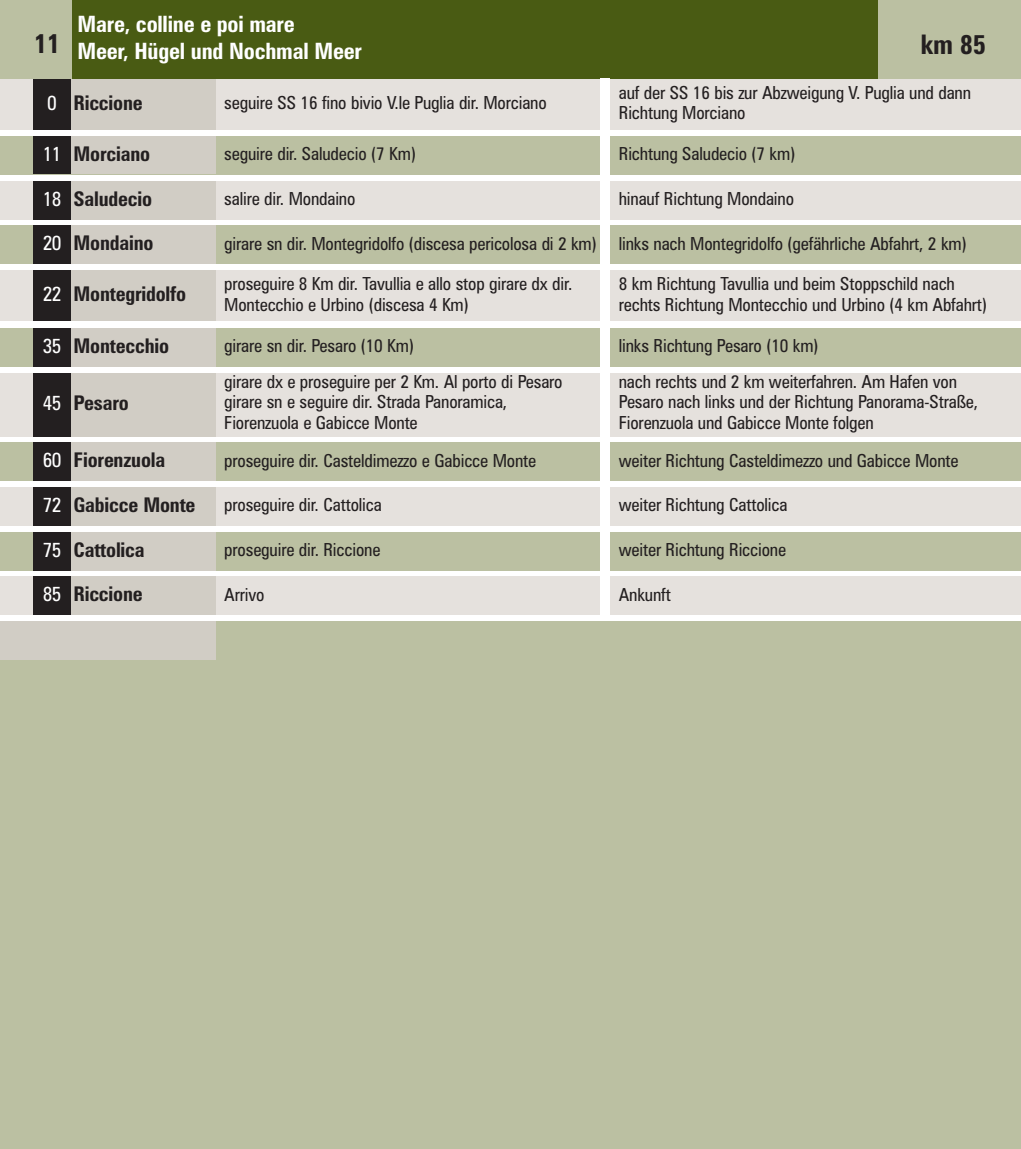
<style>
.page{position:relative;width:1021px;height:1149px;background:#fff}
.page>*{position:absolute;margin:0;border:0;box-sizing:border-box;transform-origin:0 0}
.t1{font:700 condensed 27px "Zurich BT";color:#231f20}
.t2{font:700 condensed 22.5px/27px "Zurich BT";letter-spacing:-.01em;color:#fff}
.t3{font:700 condensed 20.25px "Zurich BT";letter-spacing:-.01em;color:#231f20}
.t4{font:condensed 20.25px "Zurich BT";color:#fff}
.t5{font:condensed 18px/20.2px "Zurich BT";letter-spacing:-.01em;color:#231f20}
.s1{font-weight:400;color:#fff}
</style>
<div class="page">
<div style="left:71px;top:0;width:818px;height:79px;background:#495b13"></div>
<div style="left:0;top:79px;width:1020px;height:51px;background:#e5e1dd"></div>
<div style="left:33px;top:79px;width:38px;height:51px;background:#231f20"></div>
<div style="left:71px;top:79px;width:145px;height:51px;background:#d1cdc5"></div>
<div style="left:0;top:136px;width:1020px;height:39px;background:#bbc0a2"></div>
<div style="left:33px;top:136px;width:38px;height:38px;background:#231f20"></div>
<div style="left:71px;top:136px;width:145px;height:38px;background:#d1cdc5"></div>
<div style="left:0;top:181px;width:1020px;height:38px;background:#e5e1dd"></div>
<div style="left:33px;top:181px;width:38px;height:38px;background:#231f20"></div>
<div style="left:71px;top:181px;width:145px;height:38px;background:#d1cdc5"></div>
<div style="left:0;top:226px;width:1020px;height:38px;background:#bbc0a2"></div>
<div style="left:33px;top:226px;width:38px;height:38px;background:#231f20"></div>
<div style="left:71px;top:226px;width:145px;height:38px;background:#d1cdc5"></div>
<div style="left:0;top:270px;width:1020px;height:51px;background:#e5e1dd"></div>
<div style="left:33px;top:270px;width:38px;height:51px;background:#231f20"></div>
<div style="left:71px;top:270px;width:145px;height:51px;background:#d1cdc5"></div>
<div style="left:0;top:328px;width:1020px;height:38px;background:#bbc0a2"></div>
<div style="left:33px;top:328px;width:38px;height:38px;background:#231f20"></div>
<div style="left:71px;top:328px;width:145px;height:38px;background:#d1cdc5"></div>
<div style="left:0;top:372px;width:1020px;height:64px;background:#e5e1dd"></div>
<div style="left:33px;top:372px;width:38px;height:64px;background:#231f20"></div>
<div style="left:71px;top:372px;width:145px;height:64px;background:#d1cdc5"></div>
<div style="left:0;top:442px;width:1020px;height:39px;background:#bbc0a2"></div>
<div style="left:33px;top:442px;width:38px;height:39px;background:#231f20"></div>
<div style="left:71px;top:442px;width:145px;height:39px;background:#d1cdc5"></div>
<div style="left:0;top:487px;width:1020px;height:38px;background:#e5e1dd"></div>
<div style="left:33px;top:487px;width:38px;height:38px;background:#231f20"></div>
<div style="left:71px;top:487px;width:145px;height:38px;background:#d1cdc5"></div>
<div style="left:0;top:532px;width:1020px;height:38px;background:#bbc0a2"></div>
<div style="left:33px;top:532px;width:38px;height:38px;background:#231f20"></div>
<div style="left:71px;top:532px;width:145px;height:38px;background:#d1cdc5"></div>
<div style="left:0;top:576px;width:1020px;height:39px;background:#e5e1dd"></div>
<div style="left:33px;top:576px;width:38px;height:39px;background:#231f20"></div>
<div style="left:71px;top:576px;width:145px;height:39px;background:#d1cdc5"></div>
<div style="left:878px;top:0;width:142px;height:79px;background:#bbc0a2"></div>
<div style="left:0;top:0;width:71px;height:79px;background:#bbc0a2"></div>
<div style="left:600px;top:79px;width:10px;height:1069px;background:#fff"></div>
<div style="left:0;top:621px;width:1020px;height:527px;background:#bbc0a2"></div>
<div style="left:0;top:621px;width:216px;height:38px;background:#d1cdc5"></div>
<p class="t2" style="left:34px;top:13px;width:329px;text-indent:43px">Mare, colline e poi mare<br><sup>11</sup> Meer, Hügel und Nochmal Meer</p>
<h1 class="t1" style="left:920px;top:34px;width:67px">km 85</h1>
<p class="t5" style="left:618px;top:84px;width:354px">auf der SS 16 bis zur Abzweigung V. Puglia und dann<br>Richtung Morciano</p>
<p class="t5" style="left:618px;top:145px;width:178px">Richtung Saludecio (7 km)</p>
<p class="t5" style="left:618px;top:190px;width:177px">hinauf Richtung Mondaino</p>
<p class="t5" style="left:618px;top:235px;width:349px">links nach Montegridolfo (gefährliche Abfahrt, 2 km)</p>
<p class="t5" style="left:618px;top:275px;width:370px">8 km Richtung Tavullia und beim Stoppschild nach rechts Richtung Montecchio und Urbino (4 km Abfahrt)</p>
<p class="t5" style="left:618px;top:329px;width:340px;line-height:36.2px">links Richtung Pesaro (10 km)<br>nach rechts und 2 km weiterfahren. Am Hafen von</p>
<p class="t5" style="left:619px;top:393px;width:361px">Pesaro nach links und der Richtung Panorama-Straße,<br>Fiorenzuola und Gabicce Monte folgen</p>
<p class="t5" style="left:618px;top:451px;width:341px">weiter Richtung Casteldimezzo und Gabicce Monte</p>
<p class="t5" style="left:618px;top:496px;width:170px">weiter Richtung Cattolica</p>
<p class="t5" style="left:618px;top:541px;width:169px">weiter Richtung Riccione</p>
<p class="t3" style="left:47px;top:95px;width:97px"><span class="s1">0</span> Riccione</p>
<p class="t5" style="left:224px;top:94px;width:324px">seguire SS 16 fino bivio V.le Puglia dir. Morciano</p>
<p class="t3" style="left:43px;top:146px;width:109px"><span class="s1">11</span> Morciano</p>
<p class="t5" style="left:224px;top:145px;width:193px">seguire dir. Saludecio (7 Km)</p>
<p class="t3" style="left:43px;top:191px;width:111px"><span class="s1">18</span> Saludecio</p>
<p class="t5" style="left:224px;top:190px;width:133px">salire dir. Mondaino</p>
<p class="t3" style="left:43px;top:235px;width:112px"><span class="s1">20</span> Mondaino</p>
<p class="t5" style="left:224px;top:235px;width:374px">girare sn dir. Montegridolfo (discesa pericolosa di 2 km)</p>
<p class="t4" style="left:43px;top:286px;width:20px">22</p>
<p class="t5" style="left:224px;top:275px;width:349px">proseguire 8 Km dir. Tavullia e allo stop girare dx dir.<br>Montecchio e Urbino (discesa 4 Km)</p>
<p class="t3" style="left:74px;top:286px;width:114px">Montegridolfo</p>
<p class="t3" style="left:43px;top:338px;width:128px"><span class="s1">35</span> Montecchio</p>
<p class="t5" style="left:224px;top:337px;width:191px">girare sn dir. Pesaro (10 Km)</p>
<p class="t5" style="left:224px;top:373px;width:340px">girare dx e proseguire per 2 Km. Al porto di Pesaro girare sn e seguire dir. Strada Panoramica,<br>Fiorenzuola e Gabicce Monte</p>
<p class="t3" style="left:74px;top:395px;width:57px">Pesaro</p>
<p class="t4" style="left:43px;top:395px;width:20px">45</p>
<p class="t3" style="left:43px;top:452px;width:124px"><span class="s1">60</span> Fiorenzuola</p>
<p class="t5" style="left:224px;top:451px;width:313px">proseguire dir. Casteldimezzo e Gabicce Monte</p>
<p class="t3" style="left:43px;top:497px;width:154px"><span class="s1">72</span> Gabicce Monte</p>
<p class="t5" style="left:224px;top:496px;width:159px">proseguire dir. Cattolica</p>
<p class="t3" style="left:43px;top:542px;width:103px"><span class="s1">75</span> Cattolica</p>
<p class="t5" style="left:224px;top:541px;width:158px">proseguire dir. Riccione</p>
<p class="t4" style="left:43px;top:586px;width:20px">85</p>
<p class="t5" style="left:224px;top:585px;width:42px">Arrivo</p>
<p class="t3" style="left:74px;top:586px;width:71px">Riccione</p>
<p class="t5" style="left:618px;top:585px;width:53px">Ankunft</p>
</div>
